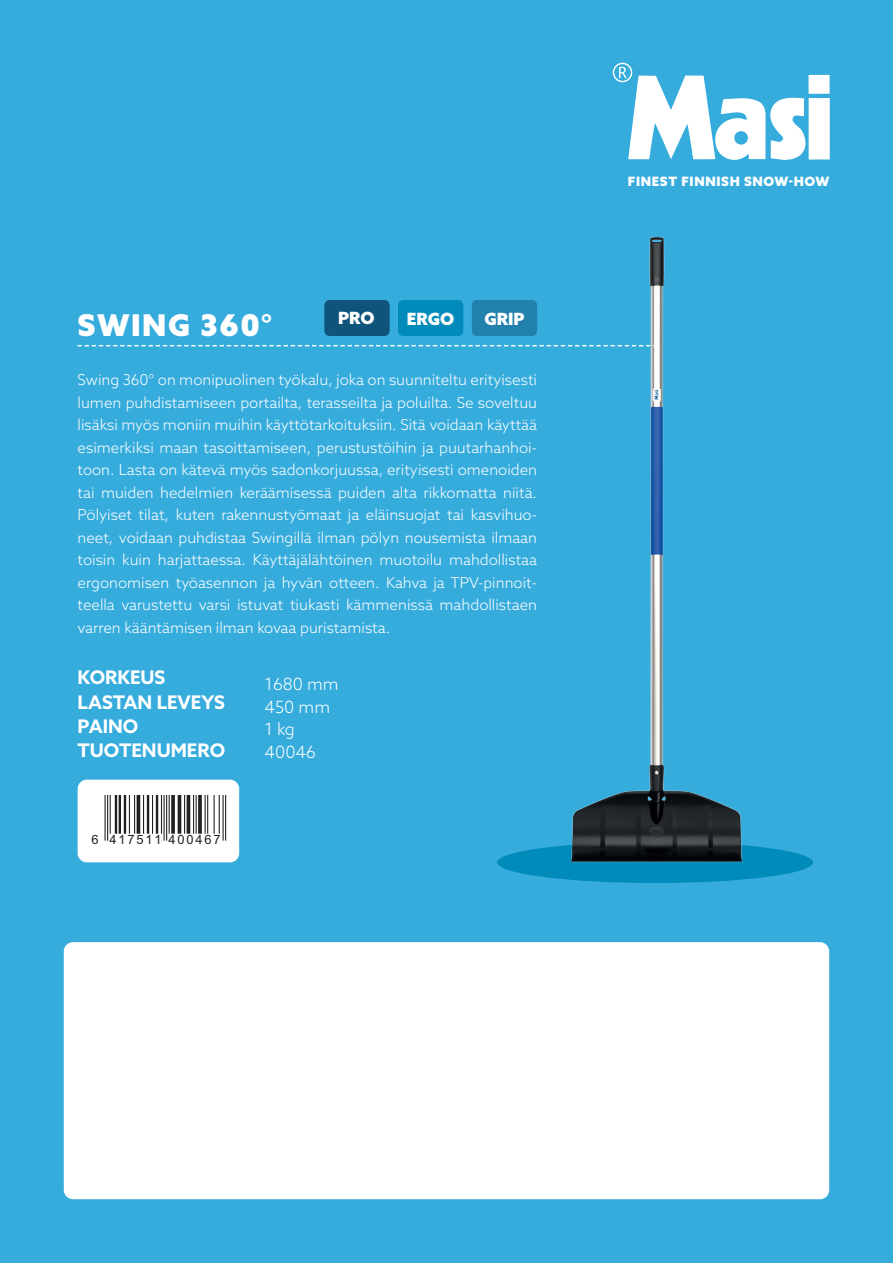
<style>
.page{position:relative;width:893px;height:1263px;background:#36acdd}
.page>*{position:absolute;margin:0;border:0;box-sizing:border-box;transform-origin:0 0}
.t1{font:900 30px "Azo Sans";letter-spacing:.05em;color:#fff}
.t2{font:700 18.75px/24.3px "Azo Sans";color:#fff}
.t3{font:300 16.8px/22.5px "Azo Sans";color:#fff}
.t4{font:900 16.8px "Azo Sans";color:#fff}
.t5{font:300 15px/22.5px "Azo Sans";color:#fff;text-align:justify}
.t6{font:900 12.9px "Azo Sans";letter-spacing:.05em;color:#fff}
.t7{font:12.9px "Arial";letter-spacing:.145em;color:#231f20}
</style>
<div class="page">
<div style="left:497px;top:842px;width:316px;height:41px;background:#008bba;border-radius:50%"></div>
<img style="left:474px;top:237px;width:339px;height:627px">
<svg style="left:78px;top:345px;width:579px;height:1px"></svg>
<div style="left:64px;top:942px;width:765px;height:257px;background:#fff;border-radius:9px"></div>
<svg style="left:613px;top:63px;width:217px;height:97px"></svg>
<div style="left:472px;top:300px;width:65px;height:36px;background:#2280ac;border-radius:5px"></div>
<div style="left:324px;top:300px;width:66px;height:36px;background:#0f547b;border-radius:5px"></div>
<div style="left:398px;top:300px;width:65px;height:36px;background:#008bba;border-radius:5px"></div>
<div style="left:78px;top:780px;width:161px;height:82px;background:#fff;border-radius:9px"></div>
<hr style="left:105px;top:795px;width:1px;height:46px;background:#231f20">
<hr style="left:107px;top:795px;width:1px;height:46px;background:#231f20">
<hr style="left:110px;top:795px;width:1px;height:39px;background:#231f20">
<hr style="left:115px;top:795px;width:2px;height:39px;background:#231f20">
<hr style="left:119px;top:795px;width:2px;height:39px;background:#231f20">
<hr style="left:124px;top:795px;width:2px;height:39px;background:#231f20">
<hr style="left:129px;top:795px;width:1px;height:39px;background:#231f20">
<hr style="left:134px;top:795px;width:1px;height:39px;background:#231f20">
<hr style="left:137px;top:795px;width:3px;height:39px;background:#231f20">
<hr style="left:143px;top:795px;width:1px;height:39px;background:#231f20">
<hr style="left:147px;top:795px;width:2px;height:39px;background:#231f20">
<hr style="left:152px;top:795px;width:1px;height:39px;background:#231f20">
<hr style="left:156px;top:795px;width:2px;height:39px;background:#231f20">
<hr style="left:161px;top:795px;width:1px;height:39px;background:#231f20">
<hr style="left:164px;top:795px;width:1px;height:46px;background:#231f20">
<hr style="left:166px;top:795px;width:1px;height:46px;background:#231f20">
<hr style="left:169px;top:795px;width:1px;height:39px;background:#231f20">
<svg style="left:171px;top:795px;width:4px;height:39px"></svg>
<hr style="left:178px;top:795px;width:3px;height:39px;background:#231f20">
<hr style="left:184px;top:795px;width:1px;height:39px;background:#231f20">
<hr style="left:187px;top:795px;width:3px;height:39px;background:#231f20">
<hr style="left:193px;top:795px;width:1px;height:39px;background:#231f20">
<hr style="left:196px;top:795px;width:1px;height:39px;background:#231f20">
<svg style="left:198px;top:795px;width:4px;height:39px"></svg>
<hr style="left:205px;top:795px;width:1px;height:39px;background:#231f20">
<hr style="left:207px;top:795px;width:1px;height:39px;background:#231f20">
<hr style="left:214px;top:795px;width:1px;height:39px;background:#231f20">
<hr style="left:219px;top:795px;width:1px;height:39px;background:#231f20">
<hr style="left:223px;top:795px;width:1px;height:46px;background:#231f20">
<hr style="left:225px;top:795px;width:1px;height:46px;background:#231f20">
<p class="t4" style="left:338px;top:307px;width:38px">PRO</p>
<p class="t4" style="left:407px;top:307px;width:49px">ERGO</p>
<p class="t4" style="left:484px;top:307px;width:42px">GRIP</p>
<h1 class="t1" style="left:78px;top:305px;width:196px">SWING 360°</h1>
<p class="t5" style="left:78px;top:369px;width:461px">Swing 360° on monipuolinen työkalu, joka on suunniteltu erityisesti lumen puhdistamiseen portailta, terasseilta ja poluilta. Se soveltuu lisäksi myös moniin muihin käyttötarkoituksiin. Sitä voidaan käyttää esimerkiksi maan tasoittamiseen, perustustöihin ja puutarhanhoi&shy;toon. Lasta on kätevä myös sadonkorjuussa, erityisesti omenoiden tai muiden hedelmien keräämisessä puiden alta rikkomatta niitä.<br>Pölyiset tilat, kuten rakennustyömaat ja eläinsuojat tai kasvihuo&shy;neet, voidaan puhdistaa Swingillä ilman pölyn nousemista ilmaan toisin kuin harjattaessa. Käyttäjälähtöinen muotoilu mahdollistaa ergonomisen työasennon ja hyvän otteen. Kahva ja TPV-pinnoit&shy;teella varustettu varsi istuvat tiukasti kämmenissä mahdollistaen varren kääntämisen ilman kovaa puristamista.</p>
<p class="t2" style="left:78px;top:665px;width:149px">KORKEUS<br>LASTAN LEVEYS<br>PAINO<br>TUOTENUMERO</p>
<p class="t3" style="left:265px;top:673px;width:76px">1680 mm<br>450 mm<br>1 kg<br>40046</p>
<p class="t7" style="left:92px;top:831px;width:130px">6 417511 400467</p>
<p class="t6" style="left:628px;top:173px;width:203px">FINEST FINNISH SNOW-HOW</p>
</div>
